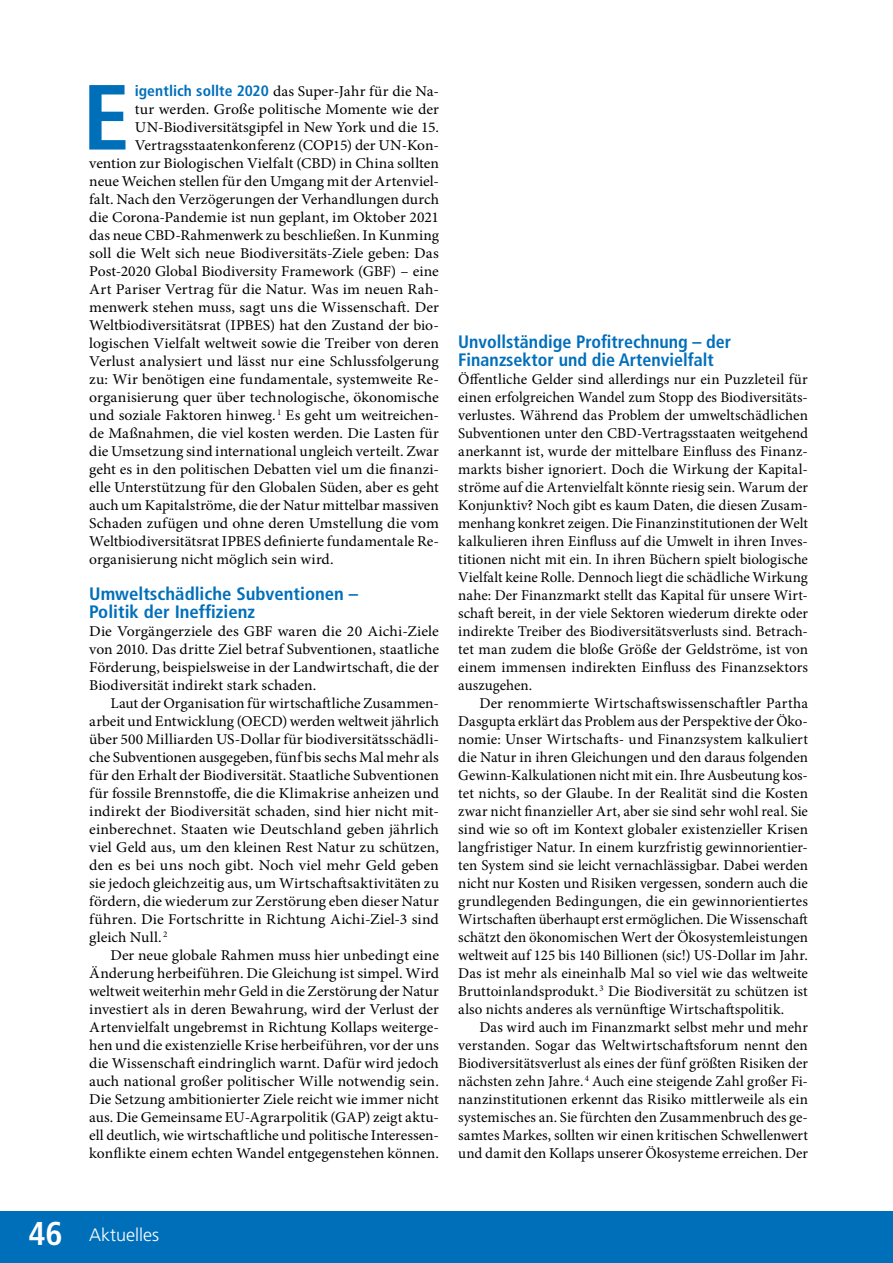
<style>
.page{position:relative;width:893px;height:1263px;background:#fff}
.page>*{position:absolute;margin:0;border:0;box-sizing:border-box;transform-origin:0 0}
.t1{font:700 condensed 92.4px "Frutiger";color:#006fba;scale:1.04 1}
.t2{font:700 condensed 18px/18px "Frutiger";color:#006fba}
.t3{font:700 condensed 18px/18px "Frutiger";color:#006fba;scale:1.04 1}
.t4{font:300 18px "Frutiger";color:#fff}
.t5{font:15px/18px "Minion Pro";color:#000;text-align:justify}
.t6{font:15px/18px "Minion Pro";color:#000;text-align:justify;scale:1.04 1}
.t7{font:15px/18px "Minion Pro";color:#000;text-align:justify;scale:1.05 1}
.s1{font-family:"Frutiger";font-weight:700;font-stretch:condensed;color:#006fba}
.s2{font-weight:700;font-stretch:condensed;font-size:33px}
</style>
<div class="page">
<div style="left:0;top:1212px;width:893px;height:51px;background:#006fba"></div>
<h1 class="t1" style="left:82px;top:63px;width:48px">E</h1>
<p class="t6" style="left:135px;top:82px;width:294px"><span class="s1">igentlich sollte 2020</span> das Super-Jahr für die Na-</p>
<p class="t7" style="left:135px;top:100px;width:291px">tur werden. Große politische Momente wie der</p>
<p class="t6" style="left:135px;top:118px;width:294px">UN-Biodiversitätsgipfel in New York und die 15.</p>
<p class="t6" style="left:135px;top:136px;width:294px">Vertragsstaatenkonferenz (COP15) der UN-Kon-</p>
<p class="t6" style="left:89px;top:154px;width:338px">vention zur Biologischen Vielfalt (CBD) in China sollten</p>
<p class="t6" style="left:89px;top:172px;width:338px">neue Weichen stellen für den Umgang mit der Artenviel-</p>
<p class="t6" style="left:89px;top:190px;width:338px">falt. Nach den Verzögerungen der Verhandlungen durch</p>
<p class="t6" style="left:89px;top:208px;width:338px">die Corona-Pandemie ist nun geplant, im Oktober 2021</p>
<p class="t5" style="left:89px;top:226px;width:351px">das neue CBD-Rahmenwerk zu beschließen. In Kunming</p>
<p class="t7" style="left:89px;top:244px;width:334px">soll die Welt sich neue Biodiversitäts-Ziele geben: Das</p>
<p class="t6" style="left:89px;top:262px;width:338px">Post-2020 Global Biodiversity Framework (GBF) – eine</p>
<p class="t7" style="left:89px;top:280px;width:334px">Art Pariser Vertrag für die Natur. Was im neuen Rah-</p>
<p class="t7" style="left:89px;top:298px;width:334px">menwerk stehen muss, sagt uns die Wissenschaft. Der</p>
<p class="t6" style="left:89px;top:316px;width:338px">Weltbiodiversitätsrat (IPBES) hat den Zustand der bio-</p>
<p class="t7" style="left:89px;top:334px;width:334px">logischen Vielfalt weltweit sowie die Treiber von deren</p>
<p class="t7" style="left:89px;top:352px;width:334px">Verlust analysiert und lässt nur eine Schlussfolgerung</p>
<p class="t7" style="left:89px;top:370px;width:334px">zu: Wir benötigen eine fundamentale, systemweite Re-</p>
<p class="t7" style="left:89px;top:388px;width:334px">organisierung quer über technologische, ökonomische</p>
<p class="t6" style="left:89px;top:406px;width:338px">und soziale Faktoren hinweg. <sup>1</sup> Es geht um weitreichen-</p>
<p class="t6" style="left:89px;top:424px;width:338px">de Maßnahmen, die viel kosten werden. Die Lasten für</p>
<p class="t6" style="left:89px;top:442px;width:338px">die Umsetzung sind international ungleich verteilt. Zwar</p>
<p class="t6" style="left:89px;top:460px;width:338px">geht es in den politischen Debatten viel um die finanzi-</p>
<p class="t6" style="left:89px;top:478px;width:338px">elle Unterstützung für den Globalen Süden, aber es geht</p>
<p class="t5" style="left:89px;top:496px;width:351px">auch um Kapitalströme, die der Natur mittelbar massiven</p>
<p class="t7" style="left:89px;top:514px;width:334px">Schaden zufügen und ohne deren Umstellung die vom</p>
<p class="t6" style="left:89px;top:532px;width:338px">Weltbiodiversitätsrat IPBES definierte fundamentale Re-</p>
<p class="t6" style="left:89px;top:550px;width:236px">organisierung nicht möglich sein wird.</p>
<p class="t3" style="left:89px;top:584px;width:260px">Umweltschädliche Subventionen –<br>Politik der Ineffizienz</p>
<p class="t7" style="left:89px;top:622px;width:335px">Die Vorgängerziele des GBF waren die 20 Aichi-Ziele von 2010. Das dritte Ziel betraf Subventionen, staatliche Förderung, beispielsweise in der Landwirtschaft, die der Biodiversität indirekt stark schaden.</p>
<p class="t5" style="left:89px;top:694px;width:351px;text-indent:21px">Laut der Organisation für wirtschaftliche Zusammen&shy;arbeit und Entwicklung (OECD) werden weltweit jährlich über 500 Milliarden US-Dollar für biodiversitätsschädli&shy;che Subventionen ausgegeben, fünf bis sechs Mal mehr als für den Erhalt der Biodiversität. Staatliche Subventionen für fossile Brennstoffe, die die Klimakrise anheizen und indirekt der Biodiversität schaden, sind hier nicht mit&shy;einberechnet. Staaten wie Deutschland geben jährlich viel Geld aus, um den kleinen Rest Natur zu schützen, den es bei uns noch gibt. Noch viel mehr Geld geben sie jedoch gleichzeitig aus, um Wirtschaftsaktivitäten zu fördern, die wiederum zur Zerstörung eben dieser Natur führen. Die Fortschritte in Richtung Aichi-Ziel-3 sind gleich Null. <sup>2</sup></p>
<p class="t6" style="left:89px;top:946px;width:338px;text-indent:21px">Der neue globale Rahmen muss hier unbedingt eine Änderung herbeiführen. Die Gleichung ist simpel. Wird weltweit weiterhin mehr Geld in die Zerstörung der Natur investiert als in deren Bewahrung, wird der Verlust der Artenvielfalt ungebremst in Richtung Kollaps weiterge&shy;hen und die existenzielle Krise herbeiführen, vor der uns die Wissenschaft eindringlich warnt. Dafür wird jedoch auch national großer politischer Wille notwendig sein.<br>Die Setzung ambitionierter Ziele reicht wie immer nicht aus. Die Gemeinsame EU-Agrarpolitik (GAP) zeigt aktu&shy;ell deutlich, wie wirtschaftliche und politische Interessen&shy;konflikte einem echten Wandel entgegenstehen können.</p>
<p class="t2" style="left:458px;top:332px;width:274px">Unvollständige Profitrechnung – der<br>Finanzsektor und die Artenvielfalt</p>
<p class="t5" style="left:458px;top:370px;width:351px">Öffentliche Gelder sind allerdings nur ein Puzzleteil für einen erfolgreichen Wandel zum Stopp des Biodiversitäts&shy;verlustes. Während das Problem der umweltschädlichen Subventionen unter den CBD-Vertragsstaaten weitgehend anerkannt ist, wurde der mittelbare Einfluss des Finanz&shy;markts bisher ignoriert. Doch die Wirkung der Kapital&shy;ströme auf die Artenvielfalt könnte riesig sein. Warum der Konjunktiv? Noch gibt es kaum Daten, die diesen Zusam&shy;menhang konkret zeigen. Die Finanzinstitutionen der Welt kalkulieren ihren Einfluss auf die Umwelt in ihren Inves&shy;titionen nicht mit ein. In ihren Büchern spielt biologische Vielfalt keine Rolle. Dennoch liegt die schädliche Wirkung nahe: Der Finanzmarkt stellt das Kapital für unsere Wirt&shy;schaft bereit, in der viele Sektoren wiederum direkte oder indirekte Treiber des Biodiversitätsverlusts sind. Betrach&shy;tet man zudem die bloße Größe der Geldströme, ist von einem immensen indirekten Einfluss des Finanzsektors auszugehen.</p>
<p class="t5" style="left:458px;top:694px;width:351px;text-indent:21px">Der renommierte Wirtschaftswissenschaftler Partha Dasgupta erklärt das Problem aus der Perspektive der Öko&shy;nomie: Unser Wirtschafts- und Finanzsystem kalkuliert die Natur in ihren Gleichungen und den daraus folgenden Gewinn-Kalkulationen nicht mit ein. Ihre Ausbeutung kos&shy;tet nichts, so der Glaube. In der Realität sind die Kosten zwar nicht finanzieller Art, aber sie sind sehr wohl real. Sie sind wie so oft im Kontext globaler existenzieller Krisen langfristiger Natur. In einem kurzfristig gewinnorientier&shy;ten System sind sie leicht vernachlässigbar. Dabei werden nicht nur Kosten und Risiken vergessen, sondern auch die grundlegenden Bedingungen, die ein gewinnorientiertes Wirtschaften überhaupt erst ermöglichen. Die Wissenschaft schätzt den ökonomischen Wert der Ökosystemleistungen weltweit auf 125 bis 140 Billionen (sic!) US-Dollar im Jahr.<br>Das ist mehr als eineinhalb Mal so viel wie das weltweite Bruttoinlandsprodukt. <sup>3</sup> Die Biodiversität zu schützen ist also nichts anderes als vernünftige Wirtschaftspolitik.</p>
<p class="t5" style="left:458px;top:1018px;width:351px;text-indent:21px">Das wird auch im Finanzmarkt selbst mehr und mehr verstanden. Sogar das Weltwirtschaftsforum nennt den Biodiversitätsverlust als eines der fünf größten Risiken der nächsten zehn Jahre. <sup>4</sup> Auch eine steigende Zahl großer Fi&shy;nanzinstitutionen erkennt das Risiko mittlerweile als ein systemisches an. Sie fürchten den Zusammenbruch des ge&shy;samtes Markes, sollten wir einen kritischen Schwellenwert und damit den Kollaps unserer Ökosysteme erreichen. Der</p>
<p class="t4" style="left:28px;top:1225px;width:132px"><span class="s2">46</span> Aktuelles</p>
</div>
